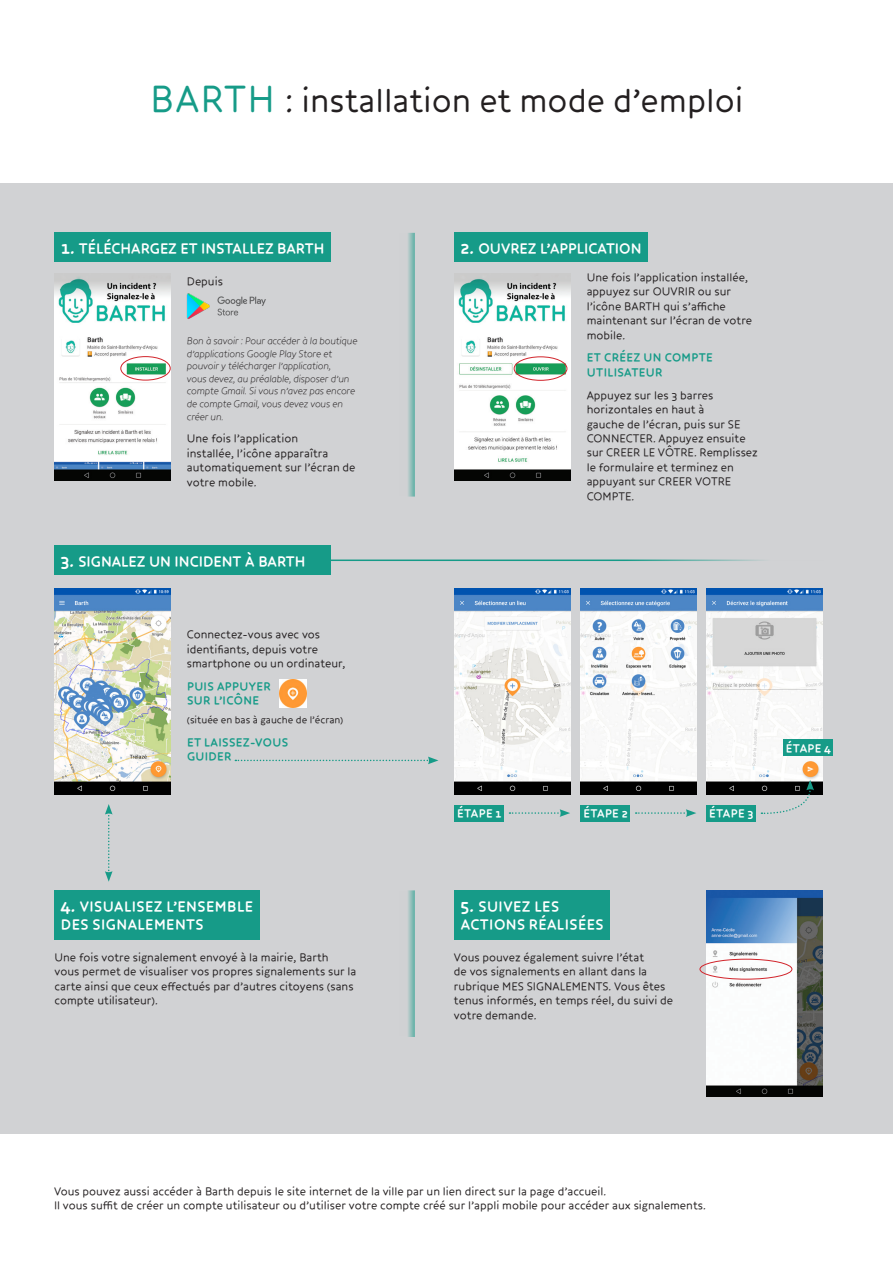
<style>
.page{position:relative;width:893px;height:1263px;background:#fff}
.page>*{position:absolute;margin:0;border:0;box-sizing:border-box;transform-origin:0 0}
.t1{font:34.5px "Core Humanist Sans";color:#231f20}
.t2{font:700 15px "Core Humanist Sans";color:#fff}
.t3{font:700 15px "Core Humanist Sans";letter-spacing:.03em;color:#fff}
.t4{font:12px/14.4px "Core Humanist Sans";color:#231f20}
.t5{font:700 12px/14.4px "Core Humanist Sans";letter-spacing:.03em;color:#169b88}
.t6{font:700 12px "Core Humanist Sans";letter-spacing:.03em;color:#fff}
.t7{font:italic 300 10.5px/12.6px "Core Humanist Sans";letter-spacing:-.03em;color:#231f20}
.t8{font:10.5px "Core Humanist Sans";color:#231f20}
.s1{font-size:39.6px;color:#169b88}
.s2{font-size:18px}
</style>
<div class="page">
<div style="left:0;top:183px;width:893px;height:950px;background:#d1d2d4"></div>
<div style="left:454px;top:805px;width:50px;height:16px;background:#169b88"></div>
<div style="left:581px;top:805px;width:49px;height:16px;background:#169b88"></div>
<div style="left:706px;top:805px;width:50px;height:16px;background:#169b88"></div>
<div style="left:55px;top:233px;width:276px;height:29px;background:#169b88"></div>
<div style="left:454px;top:233px;width:194px;height:29px;background:#169b88"></div>
<img style="left:55px;top:275px;width:116px;height:205px">
<img style="left:454px;top:274px;width:117px;height:206px">
<img style="left:454px;top:588px;width:116px;height:206px">
<img style="left:706px;top:588px;width:116px;height:206px">
<img style="left:581px;top:588px;width:115px;height:206px">
<img style="left:55px;top:588px;width:116px;height:206px">
<img style="left:186px;top:293px;width:80px;height:26px">
<img style="left:279px;top:680px;width:28px;height:27px">
<svg style="left:235px;top:757px;width:203px;height:7px"></svg>
<svg style="left:105px;top:804px;width:8px;height:78px"></svg>
<img style="left:706px;top:890px;width:116px;height:207px">
<div style="left:700px;top:959px;width:92px;height:20px;border:1px solid #d1232a;border-radius:50%"></div>
<div style="left:120px;top:356px;width:51px;height:24px;border:1px solid #d1232a;border-radius:50%"></div>
<div style="left:514px;top:356px;width:53px;height:25px;border:1px solid #d1232a;border-radius:50%"></div>
<svg style="left:408px;top:233px;width:7px;height:264px"></svg>
<svg style="left:408px;top:890px;width:7px;height:147px"></svg>
<div style="left:54px;top:546px;width:277px;height:29px;background:#169b88"></div>
<hr style="left:331px;top:559px;width:493px;height:2px;background:#169b88">
<svg style="left:509px;top:809px;width:61px;height:8px"></svg>
<svg style="left:636px;top:809px;width:60px;height:8px"></svg>
<svg style="left:761px;top:780px;width:53px;height:34px"></svg>
<div style="left:784px;top:740px;width:49px;height:16px;background:#169b88"></div>
<div style="left:54px;top:891px;width:206px;height:49px;background:#169b88"></div>
<div style="left:454px;top:891px;width:155px;height:49px;background:#169b88"></div>
<p class="t1" style="left:150px;top:78px;width:595px"><span class="s1">BARTH</span> : installation et mode d’emploi</p>
<p class="t2" style="left:61px;top:238px;width:265px"><span class="s2">1.</span> TÉLÉCHARGEZ ET INSTALLEZ BARTH</p>
<p class="t2" style="left:461px;top:238px;width:182px"><span class="s2">2.</span> OUVREZ L’APPLICATION</p>
<p class="t4" style="left:187px;top:274px;width:38px">Depuis</p>
<p class="t7" style="left:187px;top:335px;width:172px">Bon à savoir : Pour accéder à la boutique d’applications Google Play Store et pouvoir y télécharger l’application,<br>vous devez, au préalable, disposer d’un compte Gmail. Si vous n’avez pas encore de compte Gmail, vous devez vous en créer un.</p>
<p class="t4" style="left:187px;top:432px;width:170px">Une fois l’application<br>installée, l’icône apparaîtra automatiquement sur l’écran de votre mobile.</p>
<p class="t2" style="left:61px;top:551px;width:246px"><span class="s2">3.</span> SIGNALEZ UN INCIDENT À BARTH</p>
<p class="t4" style="left:187px;top:628px;width:160px">Connectez-vous avec vos identifiants, depuis votre smartphone ou un ordinateur,</p>
<p class="t5" style="left:187px;top:679px;width:85px">PUIS APPUYER<br>SUR L’ICÔNE</p>
<p class="t8" style="left:187px;top:713px;width:158px">(située en bas à gauche de l’écran)</p>
<p class="t5" style="left:187px;top:735px;width:103px">ET LAISSEZ-VOUS<br>GUIDER</p>
<p class="t4" style="left:587px;top:270px;width:167px">Une fois l’application installée, appuyez sur OUVRIR ou sur l’icône BARTH qui s’affiche maintenant sur l’écran de votre mobile.</p>
<p class="t5" style="left:587px;top:351px;width:127px">ET CRÉEZ UN COMPTE<br>UTILISATEUR</p>
<p class="t4" style="left:587px;top:388px;width:173px">Appuyez sur les 3 barres horizontales en haut à<br>gauche de l’écran, puis sur SE<br>CONNECTER. Appuyez ensuite sur CREER LE VÔTRE. Remplissez le formulaire et terminez en appuyant sur CREER VOTRE<br>COMPTE.</p>
<p class="t6" style="left:457px;top:805px;width:46px">ÉTAPE 1</p>
<p class="t6" style="left:583px;top:805px;width:46px">ÉTAPE 2</p>
<p class="t6" style="left:709px;top:805px;width:46px">ÉTAPE 3</p>
<p class="t6" style="left:786px;top:740px;width:47px">ÉTAPE 4</p>
<p class="t3" style="left:61px;top:896px;width:194px"><span class="s2">4.</span> VISUALISEZ L’ENSEMBLE</p>
<p class="t3" style="left:61px;top:914px;width:144px">DES SIGNALEMENTS</p>
<p class="t4" style="left:55px;top:950px;width:303px">Une fois votre signalement envoyé à la mairie, Barth vous permet de visualiser vos propres signalements sur la carte ainsi que ceux effectués par d’autres citoyens (sans compte utilisateur).</p>
<p class="t3" style="left:461px;top:896px;width:100px"><span class="s2">5.</span> SUIVEZ LES</p>
<p class="t3" style="left:461px;top:914px;width:144px">ACTIONS RÉALISÉES</p>
<p class="t4" style="left:454px;top:950px;width:221px">Vous pouvez également suivre l’état<br>de vos signalements en allant dans la rubrique MES SIGNALEMENTS. Vous êtes tenus informés, en temps réel, du suivi de votre demande.</p>
<p class="t4" style="left:54px;top:1184px;width:653px">Vous pouvez aussi accéder à Barth depuis le site internet de la ville par un lien direct sur la page d’accueil.<br>Il vous suffit de créer un compte utilisateur ou d’utiliser votre compte créé sur l’appli mobile pour accéder aux signalements.</p>
</div>
